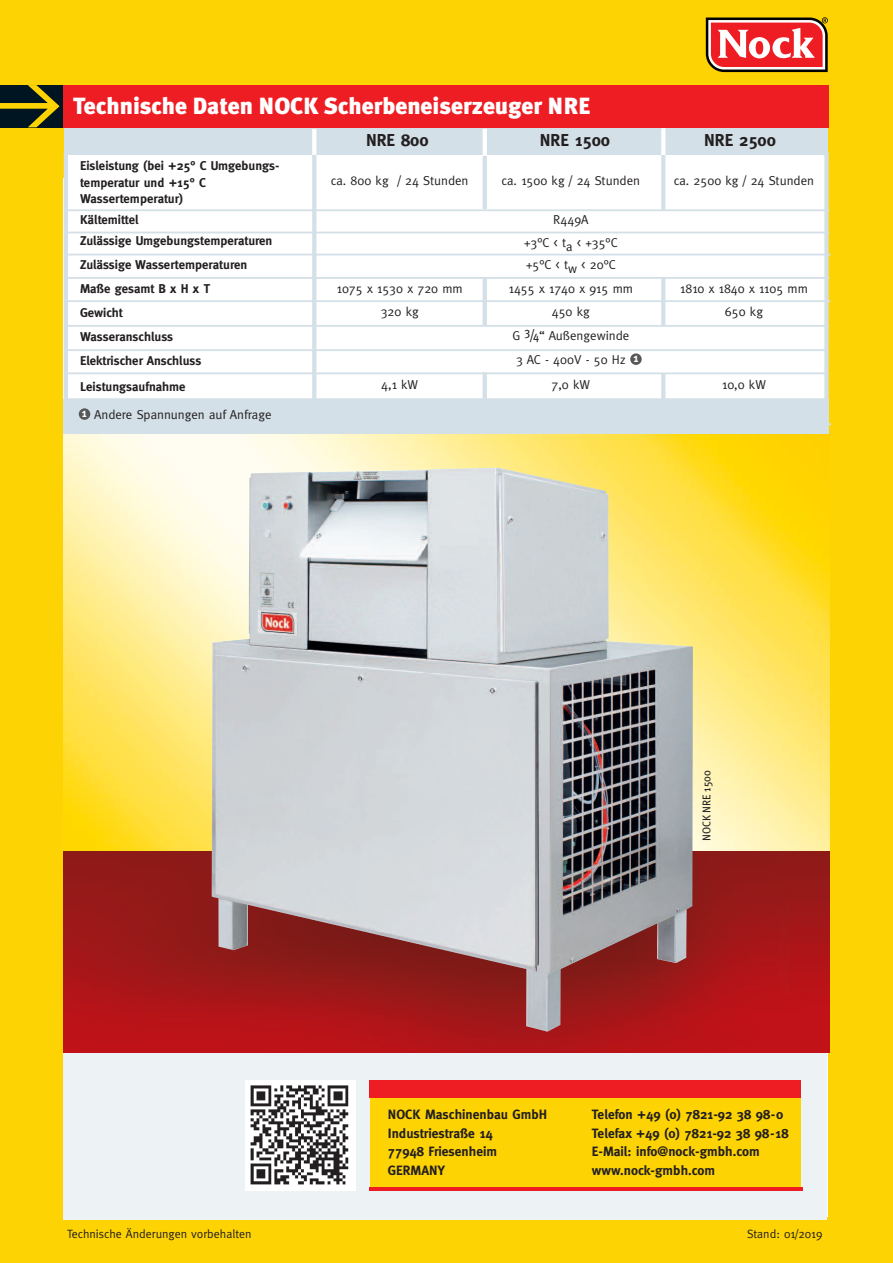
<style>
.page{position:relative;width:893px;height:1263px;background:#fed304}
.page>*{position:absolute;margin:0;border:0;box-sizing:border-box;transform-origin:0 0}
.t1{font:900 23.4px "Meta Plus";color:#fff}
.t2{font:700 17.25px "Meta";color:#231f20}
.t3{font:700 13.5px/18.8px "Meta";color:#231f20}
.t4{font:12.9px/22.5px "Meta";color:#231f20;text-align:center}
.t5{font:700 12.75px/24px "Meta";color:#231f20}
.t6{font:12px "Meta";color:#231f20}
.t7{font:700 12px "Meta";color:#fff}
.t8{font:11.25px "Meta Plus";color:#231f20;scale:.95 1}
.s1{font-weight:700;font-size:12px;color:#fff}
.s2{font-family:"Meta Plus";font-size:14.4px}
.s3{font-family:"Meta Plus";font-size:12px}
</style>
<div class="page">
<div style="left:64px;top:126px;width:763px;height:1090px;background:#fff"></div>
<div style="left:63px;top:1050px;width:764px;height:170px;background:#edf3f5"></div>
<img style="left:64px;top:851px;width:765px;height:201px">
<img style="left:64px;top:434px;width:765px;height:417px">
<div style="left:370px;top:1084px;width:431px;height:103px;background:#fed304"></div>
<div style="left:369px;top:1080px;width:432px;height:18px;background:#ee1d23"></div>
<svg style="left:369px;top:1187px;width:434px;height:3px"></svg>
<div style="left:64px;top:128px;width:764px;height:27px;background:#d4e0e7"></div>
<hr style="left:312px;top:151px;width:4px;height:248px;background:#d4e0e7">
<hr style="left:312px;top:129px;width:4px;height:26px;background:#fff">
<hr style="left:483px;top:129px;width:4px;height:33px;background:#fff">
<hr style="left:483px;top:156px;width:4px;height:53px;background:#d4e0e7">
<hr style="left:64px;top:209px;width:765px;height:2px;background:#d4e0e7">
<hr style="left:64px;top:232px;width:765px;height:1px;background:#d4e0e7">
<hr style="left:67px;top:254px;width:764px;height:1px;background:#d4e0e7">
<hr style="left:64px;top:349px;width:764px;height:2px;background:#d4e0e7">
<hr style="left:64px;top:398px;width:764px;height:2px;background:#d4e0e7">
<hr style="left:64px;top:151px;width:4px;height:278px;background:#d4e0e7">
<svg style="left:706px;top:17px;width:122px;height:55px;background:#d56461"></svg>
<hr style="left:66px;top:277px;width:763px;height:2px;background:#d4e0e7">
<hr style="left:67px;top:300px;width:763px;height:2px;background:#d4e0e7">
<hr style="left:68px;top:423px;width:763px;height:2px;background:#d4e0e7">
<hr style="left:66px;top:325px;width:762px;height:2px;background:#d4e0e7">
<hr style="left:64px;top:372px;width:764px;height:2px;background:#d4e0e7">
<img style="left:245px;top:1080px;width:111px;height:110px">
<hr style="left:483px;top:278px;width:4px;height:48px;background:#d4e0e7">
<hr style="left:661px;top:277px;width:4px;height:49px;background:#d4e0e7">
<hr style="left:483px;top:372px;width:4px;height:27px;background:#d4e0e7">
<hr style="left:661px;top:373px;width:4px;height:26px;background:#d4e0e7">
<img style="left:211px;top:468px;width:482px;height:564px">
<hr style="left:661px;top:128px;width:4px;height:37px;background:#fff">
<hr style="left:661px;top:155px;width:4px;height:55px;background:#d4e0e7">
<div style="left:0;top:85px;width:64px;height:43px;background:#001522"></div>
<svg style="left:0;top:85px;width:60px;height:42px"></svg>
<div style="left:64px;top:85px;width:765px;height:43px;background:#ee1d23"></div>
<div style="left:64px;top:399px;width:765px;height:35px;background:#d4e0e7"></div>
<div style="left:824px;top:152px;width:5px;height:278px;background:#d4e0e7"></div>
<div style="left:79px;top:408px;width:11px;height:12px;background:#57585a;border-radius:50%"></div>
<div style="left:630px;top:353px;width:12px;height:12px;background:#57585a;border-radius:50%"></div>
<h1 class="t1" style="left:73px;top:92px;width:519px">Technische Daten NOCK Scherbeneiserzeuger NRE</h1>
<p class="t5" style="left:80px;top:158px;width:201px;line-height:16.5px">Eisleistung (bei +25° C Umgebungs - temperatur und +15° C<br>Wassertemperatur)</p>
<p class="t5" style="left:80px;top:209px;width:194px;line-height:21px">Kältemittel<br>Zulässige Umgebungstemperaturen</p>
<p class="t5" style="left:80px;top:253px;width:169px">Zulässige Wassertemperaturen<br>Maße gesamt B x H x T<br>Gewicht<br>Wasseranschluss<br>Elektrischer Anschluss</p>
<p class="t5" style="left:80px;top:374px;width:107px">Leistungsaufnahme</p>
<p class="t4" style="left:82px;top:403px;width:191px"><span class="s1">1</span> Andere Spannungen auf Anfrage</p>
<h2 class="t2" style="left:366px;top:130px;width:64px">NRE 800</h2>
<h2 class="t2" style="left:540px;top:130px;width:72px">NRE 1500</h2>
<h2 class="t2" style="left:704px;top:130px;width:73px">NRE 2500</h2>
<p class="t4" style="left:331px;top:169px;width:139px">ca. 800 kg / 24 Stunden</p>
<p class="t4" style="left:502px;top:169px;width:140px">ca. 1500 kg / 24 Stunden</p>
<p class="t4" style="left:674px;top:169px;width:142px">ca. 2500 kg / 24 Stunden</p>
<p class="t4" style="left:524px;top:208px;width:95px">R449A<br>+3°C &lt; ta &lt; +35°C +5°C &lt; tw &lt; 20°C</p>
<p class="t4" style="left:337px;top:277px;width:127px">1075 x 1530 x 720 mm</p>
<p class="t4" style="left:509px;top:277px;width:126px">1455 x 1740 x 915 mm</p>
<p class="t4" style="left:680px;top:277px;width:129px">1810 x 1840 x 1105 mm</p>
<p class="t4" style="left:381px;top:300px;width:40px">320 kg</p>
<p class="t4" style="left:552px;top:300px;width:40px">450 kg</p>
<p class="t4" style="left:725px;top:300px;width:40px">650 kg</p>
<p class="t4" style="left:512px;top:323px;width:119px;line-height:24px;text-align:left">G <sup>3</sup><span class="s2">/</span><span class="s3">4</span>“ Außengewinde<br>3 AC - 400V - 50 Hz</p>
<p class="t4" style="left:381px;top:373px;width:38px">4,1 kW</p>
<p class="t4" style="left:552px;top:373px;width:40px">7,0 kW</p>
<p class="t4" style="left:722px;top:373px;width:45px">10,0 kW</p>
<p class="t7" style="left:633px;top:351px;width:7px">1</p>
<p class="t8" style="left:700px;top:841px;width:76px;rotate:-90deg">NOCK NRE 1500</p>
<p class="t3" style="left:388px;top:1105px;width:161px">NOCK Maschinenbau GmbH<br>Industriestraße 14<br>77948 Friesenheim<br>GERMANY</p>
<p class="t3" style="left:592px;top:1105px;width:198px">Telefon +49 (0) 7821-92 38 98-0<br>Telefax +49 (0) 7821-92 38 98-18<br>E-Mail: info@nock-gmbh.com www.nock-gmbh.com</p>
<p class="t6" style="left:67px;top:1227px;width:186px">Technische Änderungen vorbehalten</p>
<p class="t6" style="left:747px;top:1227px;width:77px">Stand: 01/2019</p>
</div>
